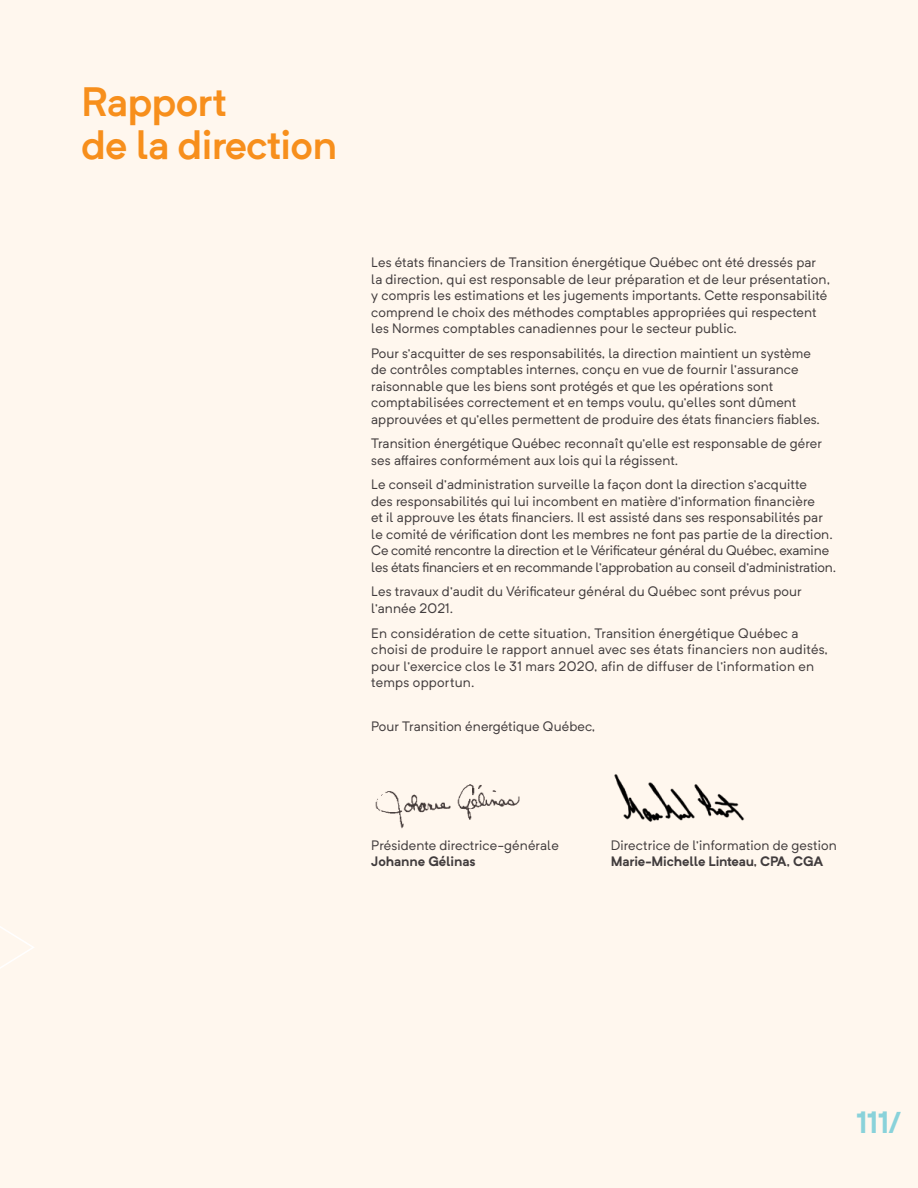
<style>
.page{position:relative;width:918px;height:1188px;background:#fff7ee}
.page>*{position:absolute;margin:0;border:0;box-sizing:border-box;transform-origin:0 0}
.t1{font:700 40.5px/43.5px "Neutrif Pro TEQ Semi";letter-spacing:-.02em;color:#f7941e}
.t2{font:29.7px "Neutrif Pro TEQ Bold";color:#89d2da}
.P__REG_9_11__075_L{font:13.5px/16.5px "Neutrif Pro TEQ Regular";letter-spacing:.01em;color:#413c3d}
.s1{font-family:"Neutrif Pro TEQ Bold"}
</style>
<div class="page">
<img style="left:375px;top:784px;width:145px;height:44px">
<img style="left:614px;top:774px;width:130px;height:48px">
<svg style="left:0;top:926px;width:34px;height:42px"></svg>
<h1 class="t1" style="left:81px;top:79px;width:258px">Rapport<br>de la direction</h1>
<p class="P__REG_9_11__075_L" style="left:371px;top:254px;width:460px">Les états financiers de Transition énergétique Québec ont été dressés par la direction, qui est responsable de leur préparation et de leur présentation, y compris les estimations et les jugements importants. Cette responsabilité comprend le choix des méthodes comptables appropriées qui respectent les Normes comptables canadiennes pour le secteur public.</p>
<p class="P__REG_9_11__075_L" style="left:371px;top:344px;width:450px">Pour s’acquitter de ses responsabilités, la direction maintient un système de contrôles comptables internes, conçu en vue de fournir l’assurance raisonnable que les biens sont protégés et que les opérations sont comptabilisées correctement et en temps voulu, qu’elles sont dûment approuvées et qu’elles permettent de produire des états financiers fiables.</p>
<p class="P__REG_9_11__075_L" style="left:371px;top:435px;width:452px">Transition énergétique Québec reconnaît qu’elle est responsable de gérer ses affaires conformément aux lois qui la régissent.</p>
<p class="P__REG_9_11__075_L" style="left:371px;top:476px;width:466px">Le conseil d’administration surveille la façon dont la direction s’acquitte<br>des responsabilités qui lui incombent en matière d’information financière<br>et il approuve les états financiers. Il est assisté dans ses responsabilités par le comité de vérification dont les membres ne font pas partie de la direction.<br>Ce comité rencontre la direction et le Vérificateur général du Québec, examine les états financiers et en recommande l’approbation au conseil d’administration.</p>
<p class="P__REG_9_11__075_L" style="left:371px;top:583px;width:432px">Les travaux d’audit du Vérificateur général du Québec sont prévus pour l’année 2021.</p>
<p class="P__REG_9_11__075_L" style="left:371px;top:624px;width:458px">En considération de cette situation, Transition énergétique Québec a choisi de produire le rapport annuel avec ses états financiers non audités, pour l’exercice clos le 31 mars 2020, afin de diffuser de l’information en temps opportun.</p>
<p class="P__REG_9_11__075_L" style="left:371px;top:717px;width:225px">Pour Transition énergétique Québec,</p>
<p class="P__REG_9_11__075_L" style="left:371px;top:836px;width:189px">Présidente directrice-générale<br><span class="s1">Johanne Gélinas</span></p>
<p class="P__REG_9_11__075_L" style="left:611px;top:836px;width:227px">Directrice de l’information de gestion<br><span class="s1">Marie-Michelle Linteau, CPA, CGA</span></p>
<h2 class="t2" style="left:856px;top:1102px;width:46px">111/</h2>
</div>
